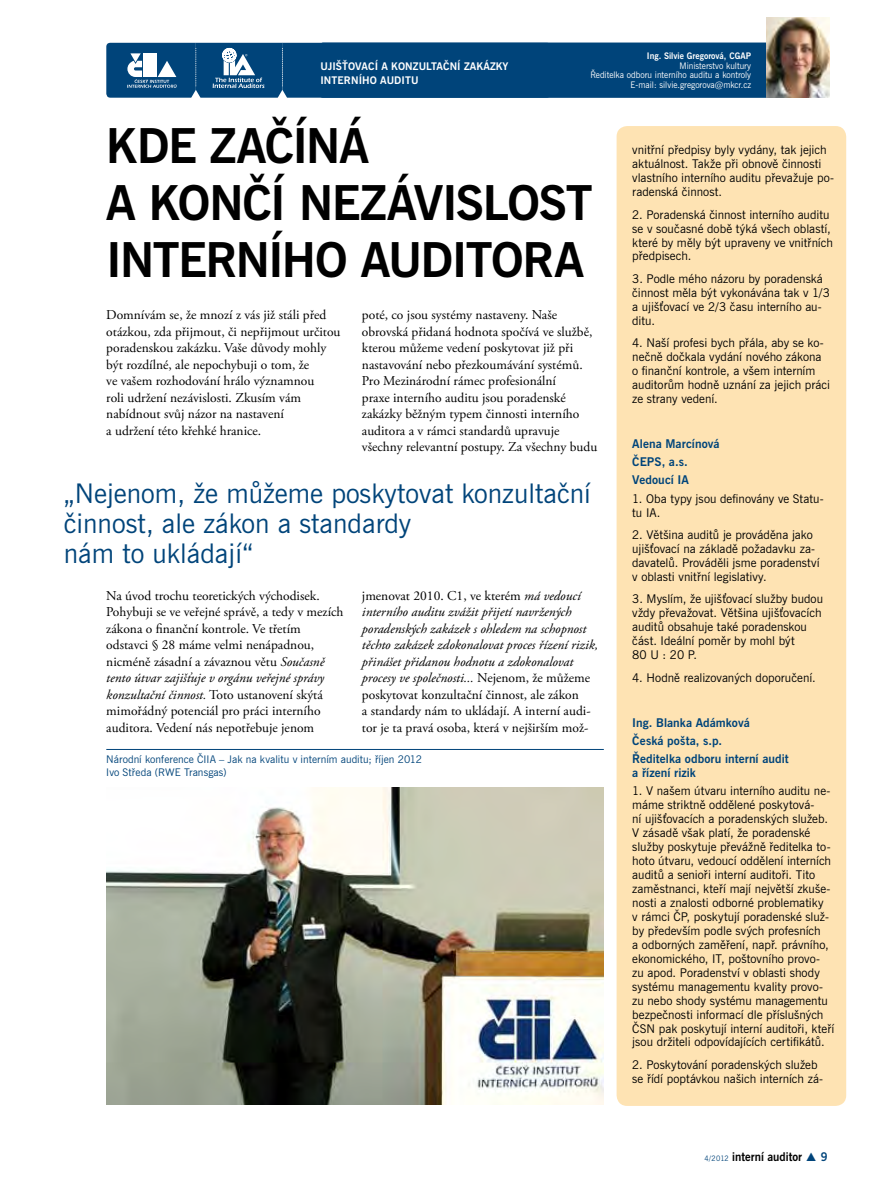
<style>
.page{position:relative;width:893px;height:1191px;background:#fff}
.page>*{position:absolute;margin:0;border:0;box-sizing:border-box;transform-origin:0 0}
.t1{font:48px/57px "News Gothic Bd BT";letter-spacing:.04em;color:#000}
.t2{font:27px/30px "News Gothic BT";color:#00447a}
.t3{font:13.5px/16.5px "Adobe Garamond Pro";color:#000}
.t4{font:italic 13.5px/16.5px "Adobe Garamond Pro";color:#000}
.t5{font:12px/14px "News Gothic BT";color:#000}
.t6{font:12px/18.1px "News Gothic Bd BT";letter-spacing:.005em;color:#00447a}
.t7{font:12px "News Gothic Bd BT";color:#000;scale:.95 1}
.t8{font:10.5px/13.5px "News Gothic BT";letter-spacing:.005em;color:#00447a}
.t9{font:10.5px/14.1px "News Gothic Bd BT";letter-spacing:.115em;color:#fff}
.t10{font:9px/9.8px "News Gothic BT";color:#fff;text-align:right;scale:.95 1}
.t11{font:9px "News Gothic Bd BT";color:#fff;scale:.95 1}
.s1{font-style:normal}
.s2{font-style:italic}
.s3{font-family:"News Gothic BT";font-size:7.5px;color:#00447a}
.s4{color:#00447a}
</style>
<div class="page">
<div style="left:617px;top:126px;width:229px;height:980px;background:#fee3b3;border-radius:11px"></div>
<svg style="left:106px;top:43px;width:215px;height:55px"></svg>
<div style="left:319px;top:43px;width:510px;height:55px;background:#00447a;border-radius:4px"></div>
<img style="left:767px;top:18px;width:62px;height:80px">
<img style="left:106px;top:787px;width:498px;height:317px">
<hr style="left:106px;top:749px;width:498px;height:1px;background:#00447a">
<p class="t11" style="left:647px;top:50px;width:111px">I ng. Silvie Gregorová, CGAP</p>
<p class="t10" style="left:590px;top:61px;width:171px">Ministerstvo kultury<br>Ředitelka odboru interního auditu a kontroly<br>E-mail: silvie.gregorova@mkcr.cz</p>
<p class="t9" style="left:320px;top:60px;width:179px">Uj išťov ací a konzultační zakázky interního auditu</p>
<h1 class="t1" style="left:106px;top:118px;width:488px">Kde začíná<br>a končí nezávislo st interního auditora</h1>
<p class="t5" style="left:632px;top:143px;width:203px">vnitřní předpisy byly vydány, tak jejich aktuálnost. Takže při obnově činnosti vlastního interního auditu převažuje po&shy;radenská činnost.</p>
<p class="t5" style="left:632px;top:208px;width:202px">2. Poradenská činnost interního auditu se v současné době týká všech oblastí, které by měly být upraveny ve vnitřních předpisech.</p>
<p class="t5" style="left:632px;top:272px;width:199px">3. Podle mého názoru by poradenská činnost měla být vykonávána tak v 1/3 a ujišťovací ve 2/3 času interního au&shy;ditu.</p>
<p class="t5" style="left:632px;top:336px;width:199px">4. Naší profesi bych přála, aby se ko&shy;nečně dočkala vydání nového zákona o finanční kontrole, a všem interním auditorům hodně uznání za jejich práci ze strany vedení.</p>
<p class="t6" style="left:632px;top:435px;width:89px">Alena Marcínová<br>ČEPS, a.s.<br>Vedoucí IA</p>
<p class="t5" style="left:632px;top:492px;width:193px">1. Oba typy jsou definovány ve Statu&shy;tu IA.</p>
<p class="t5" style="left:632px;top:528px;width:189px">2. Většina auditů je prováděna jako ujišťovací na základě požadavku za&shy;davatelů. Prováděli jsme poradenství v oblasti vnitřní legislativy.</p>
<p class="t5" style="left:632px;top:592px;width:192px">3. Myslím, že ujišťovací služby budou vždy převažovat. Většina ujišťovacích auditů obsahuje také poradenskou část. Ideální poměr by mohl být<br>80 U : 20 P.</p>
<p class="t5" style="left:632px;top:671px;width:185px">4. Hodně realizovaných doporučení.</p>
<p class="t6" style="left:632px;top:713px;width:158px">I ng. B lanka Adámková<br>Česká pošta, s.p.<br>Ředitelka odboru interní audit</p>
<p class="t6" style="left:632px;top:764px;width:65px">a řízení rizik</p>
<p class="t5" style="left:632px;top:784px;width:204px">1. V našem útvaru interního auditu ne&shy;máme striktně oddělené poskytová-<br>ní ujišťovacích a poradenských služeb.<br>V zásadě však platí, že poradenské služby poskytuje převážně ředitelka to&shy;hoto útvaru, vedoucí oddělení interních auditů a senioři interní auditoři. Tito zaměstnanci, kteří mají největší zkuše&shy;nosti a znalosti odborné problematiky<br>v rámci ČP, poskytují poradenské služ&shy;by především podle svých profesních<br>a odborných zaměření, např. právního, ekonomického, IT, poštovního provo&shy;zu apod. Poradenství v oblasti shody systému managementu kvality provo&shy;zu nebo shody systému managementu bezpečnosti informací dle příslušných ČSN pak poskytují interní auditoři, kteří jsou držiteli odpovídajících certifikátů.</p>
<p class="t5" style="left:632px;top:1058px;width:192px">2. Poskytování poradenských služeb se řídí poptávkou našich interních zá-</p>
<p class="t3" style="left:106px;top:307px;width:236px">Domnívám se, že mnozí z vás již stáli před otázkou, zda přijmout, či nepřijmout určitou poradenskou zakázku. Vaše důvody mohly být rozdílné, ale nepochybuji o tom, že<br>ve vašem rozhodování hrálo významnou<br>roli udržení nezávislosti. Zkusím vám nabídnout svůj názor na nastavení<br>a udržení této křehké hranice.</p>
<p class="t3" style="left:362px;top:307px;width:237px">poté, co jsou systémy nastaveny. Naše obrovská přidaná hodnota spočívá ve službě, kterou můžeme vedení poskytovat již při nastavování nebo přezkoumávání systémů.<br>Pro Mezinárodní rámec profesionální<br>praxe interního auditu jsou poradenské zakázky běžným typem činnosti interního auditora a v rámci standardů upravuje všechny relevantní postupy. Za všechny budu</p>
<h2 class="t2" style="left:64px;top:479px;width:529px">„Nejenom, že můžeme poskytovat konzultační činnost, ale zákon a standardy<br>nám to ukládají“</h2>
<p class="t4" style="left:362px;top:587px;width:238px"><span class="s1">jmenovat 2010. C1, ve kterém</span> má vedoucí interního auditu zvážit přijetí navržených poradenských zakázek s ohledem na schopnost těchto zakázek zdokonalovat proces řízení rizik, přinášet přidanou hodnotu a zdokonalovat procesy ve společnosti... <span class="s1">Nejenom, že můžeme poskytovat konzultační činnost, ale zákon<br>a standardy nám to ukládají. A interní audi&shy;tor je ta pravá osoba, která v nejširším mož-</span></p>
<p class="t3" style="left:106px;top:588px;width:239px">Na úvod trochu teoretických východisek.<br>Pohybuji se ve veřejné správě, a tedy v mezích zákona o finanční kontrole. Ve třetím odstavci § 28 máme velmi nenápadnou, nicméně zásadní a závaznou větu <span class="s2">Současně tento útvar zajišťuje v orgánu veřejné správy konzultační činnost.</span> Toto ustanovení skýtá mimořádný potenciál pro práci interního auditora. Vedení nás nepotřebuje jenom</p>
<p class="t8" style="left:106px;top:752px;width:317px">Národní konference ČIIA – Jak na kvalitu v interním auditu; říjen 2012<br>Ivo Středa (RWE Transgas)</p>
<p class="t7" style="left:704px;top:1148px;width:131px"><span class="s3">4/2012</span> interní auditor <span class="s4">▲ 9</span></p>
</div>
